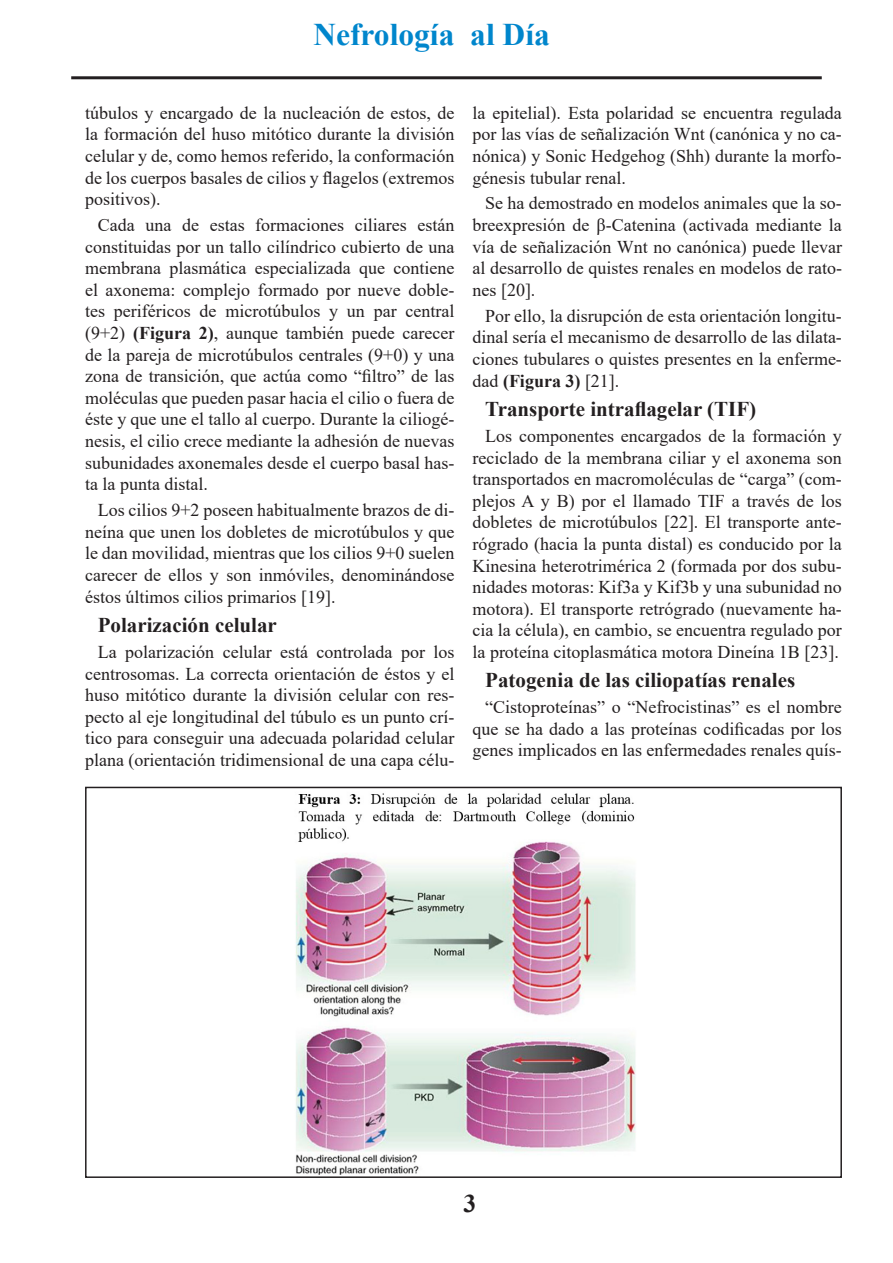
<style>
.page{position:relative;width:893px;height:1263px;background:#fff}
.page>*{position:absolute;margin:0;border:0;box-sizing:border-box;transform-origin:0 0}
.t1{font:700 31.5px "Times New Roman";color:#0086cc}
.t2{font:700 25.5px "Times New Roman";color:#231f20}
.t3{font:700 21px "Times New Roman";color:#231f20}
.t4{font:18px/21.6px "Times New Roman";color:#231f20;text-align:justify}
.s1{font-weight:700}
</style>
<div class="page">
<hr style="left:71px;top:76px;width:751px;height:3px;background:#231f20">
<img style="left:296px;top:793px;width:340px;height:382px">
<div style="left:85px;top:787px;width:757px;height:391px;border:2px solid #231f20"></div>
<h1 class="t1" style="left:313px;top:11px;width:238px">Nefrología al Día</h1>
<p class="t4" style="left:85px;top:101px;width:371px">túbulos y encargado de la nucleación de estos, de la formación del huso mitótico durante la división celular y de, como hemos referido, la conformación de los cuerpos basales de cilios y flagelos (extremos positivos).</p>
<p class="t4" style="left:85px;top:214px;width:371px;text-indent:13px">Cada una de estas formaciones ciliares están constituidas por un tallo cilíndrico cubierto de una membrana plasmática especializada que contiene el axonema: complejo formado por nueve doble&shy;tes periféricos de microtúbulos y un par central (9+2) <span class="s1">(Figura 2)</span>, aunque también puede carecer de la pareja de microtúbulos centrales (9+0) y una zona de transición, que actúa como “filtro” de las moléculas que pueden pasar hacia el cilio o fuera de éste y que une el tallo al cuerpo. Durante la ciliogé&shy;nesis, el cilio crece mediante la adhesión de nuevas subunidades axonemales desde el cuerpo basal has&shy;ta la punta distal.</p>
<p class="t4" style="left:85px;top:499px;width:371px;text-indent:13px">Los cilios 9+2 poseen habitualmente brazos de di&shy;neína que unen los dobletes de microtúbulos y que le dan movilidad, mientras que los cilios 9+0 suelen carecer de ellos y son inmóviles, denominándose éstos últimos cilios primarios [19].</p>
<p class="t3" style="left:98px;top:610px;width:181px">Polarización celular</p>
<p class="t4" style="left:85px;top:640px;width:371px;text-indent:13px">La polarización celular está controlada por los centrosomas. La correcta orientación de éstos y el huso mitótico durante la división celular con res&shy;pecto al eje longitudinal del túbulo es un punto crí&shy;tico para conseguir una adecuada polaridad celular plana (orientación tridimensional de una capa célu-</p>
<p class="t4" style="left:472px;top:101px;width:371px">la epitelial). Esta polaridad se encuentra regulada por las vías de señalización Wnt (canónica y no ca&shy;nónica) y Sonic Hedgehog (Shh) durante la morfo&shy;génesis tubular renal.</p>
<p class="t4" style="left:472px;top:192px;width:371px;text-indent:13px">Se ha demostrado en modelos animales que la so&shy;breexpresión de β-Catenina (activada mediante la vía de señalización Wnt no canónica) puede llevar al desarrollo de quistes renales en modelos de rato&shy;nes [20].</p>
<p class="t4" style="left:472px;top:304px;width:371px;text-indent:13px">Por ello, la disrupción de esta orientación longitu&shy;dinal sería el mecanismo de desarrollo de las dilata&shy;ciones tubulares o quistes presentes en la enferme&shy;dad <span class="s1">(Figura 3)</span> [21].</p>
<p class="t3" style="left:485px;top:394px;width:273px">Transporte intraflagelar (TIF)</p>
<p class="t4" style="left:472px;top:424px;width:371px;text-indent:13px">Los componentes encargados de la formación y reciclado de la membrana ciliar y el axonema son transportados en macromoléculas de “carga” (com&shy;plejos A y B) por el llamado TIF a través de los dobletes de microtúbulos [22]. El transporte ante&shy;rógrado (hacia la punta distal) es conducido por la Kinesina heterotrimérica 2 (formada por dos subu&shy;nidades motoras: Kif3a y Kif3b y una subunidad no motora). El transporte retrógrado (nuevamente ha&shy;cia la célula), en cambio, se encuentra regulado por la proteína citoplasmática motora Dineína 1B [23].</p>
<p class="t3" style="left:485px;top:665px;width:311px">Patogenia de las ciliopatías renales</p>
<p class="t4" style="left:472px;top:696px;width:371px;text-indent:13px">“Cistoproteínas” o “Nefrocistinas” es el nombre que se ha dado a las proteínas codificadas por los genes implicados en las enfermedades renales quís-</p>
<h2 class="t2" style="left:463px;top:1185px;width:14px">3</h2>
</div>
